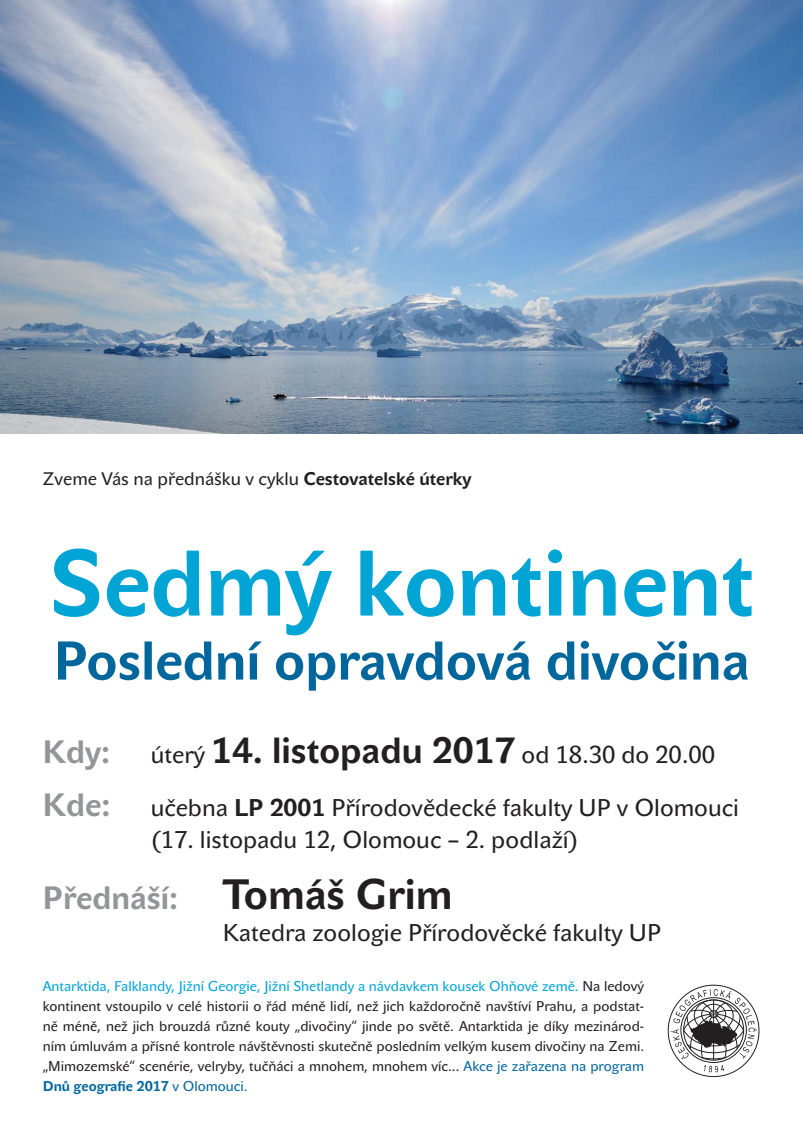
<style>
.page{position:relative;width:803px;height:1134px;background:#fff}
.page>*{position:absolute;margin:0;border:0;box-sizing:border-box;transform-origin:0 0}
.t1{font:700 92px "Abc Green";color:#00a5d6}
.t2{font:700 54px "Abc Green";color:#00669b}
.t3{font:700 32px "Abc Green";color:#939598}
.t4{font:24px/32px "Abc Green";color:#231f20}
.t5{font:18px "Abc Green";color:#231f20}
.t6{font:14px/20px "Abc Green";color:#231f20;text-align:justify}
.s1{font-weight:700}
.s2{font-weight:700;font-size:36px}
.s3{font-size:42px;color:#231f20}
.s4{color:#00a5d6}
.s5{color:#00669b}
.s6{font-weight:700;color:#00669b}
</style>
<div class="page">
<img style="left:0;top:0;width:802px;height:434px">
<svg style="left:670px;top:989px;width:86px;height:83px"></svg>
<p class="t5" style="left:43px;top:472px;width:430px">Zveme Vás na přednášku v cyklu <span class="s1">Cestovatelské úterky</span></p>
<h1 class="t1" style="left:49px;top:550px;width:706px">Sedmý kontinent</h1>
<h2 class="t2" style="left:53px;top:641px;width:697px">Poslední opravdová divočina</h2>
<h3 class="t3" style="left:43px;top:740px;width:69px">Kdy:</h3>
<h3 class="t4" style="left:151px;top:742px;width:565px">úterý <span class="s2">14. listopadu 2017</span> od 18.30 do 20.00</h3>
<h3 class="t3" style="left:43px;top:793px;width:69px">Kde:</h3>
<h3 class="t4" style="left:151px;top:794px;width:589px">učebna <span class="s1">LP 2001</span> Přírodovědecké fakulty UP v Olomouci (17. listopadu 12, Olomouc – 2. podlaží)</h3>
<h3 class="t3" style="left:43px;top:886px;width:411px">Přednáší: <span class="s3">Tomáš Grim</span></h3>
<h3 class="t4" style="left:223px;top:919px;width:439px">Katedra zoologie Přírodověcké fakulty UP</h3>
<p class="t6" style="left:43px;top:977px;width:602px"><span class="s4">Antarktida, Falklandy, Jižní Georgie, Jižní Shetlandy a návdavkem kousek Ohňové země.</span> Na ledový kontinent vstoupilo v celé historii o řád méně lidí, než jich každoročně navštíví Prahu, a podstat&shy;ně méně, než jich brouzdá různé kouty „divočiny“ jinde po světě. Antarktida je díky mezinárod&shy;ním úmluvám a přísné kontrole návštěvnosti skutečně posledním velkým kusem divočiny na Zemi. „Mimozemské“ scenérie, velryby, tučňáci a mnohem, mnohem víc... <span class="s5">Akce je zařazena na program </span><span class="s6">Dnů geografie 2017</span> <span class="s5">v Olomouci.</span></p>
</div>
